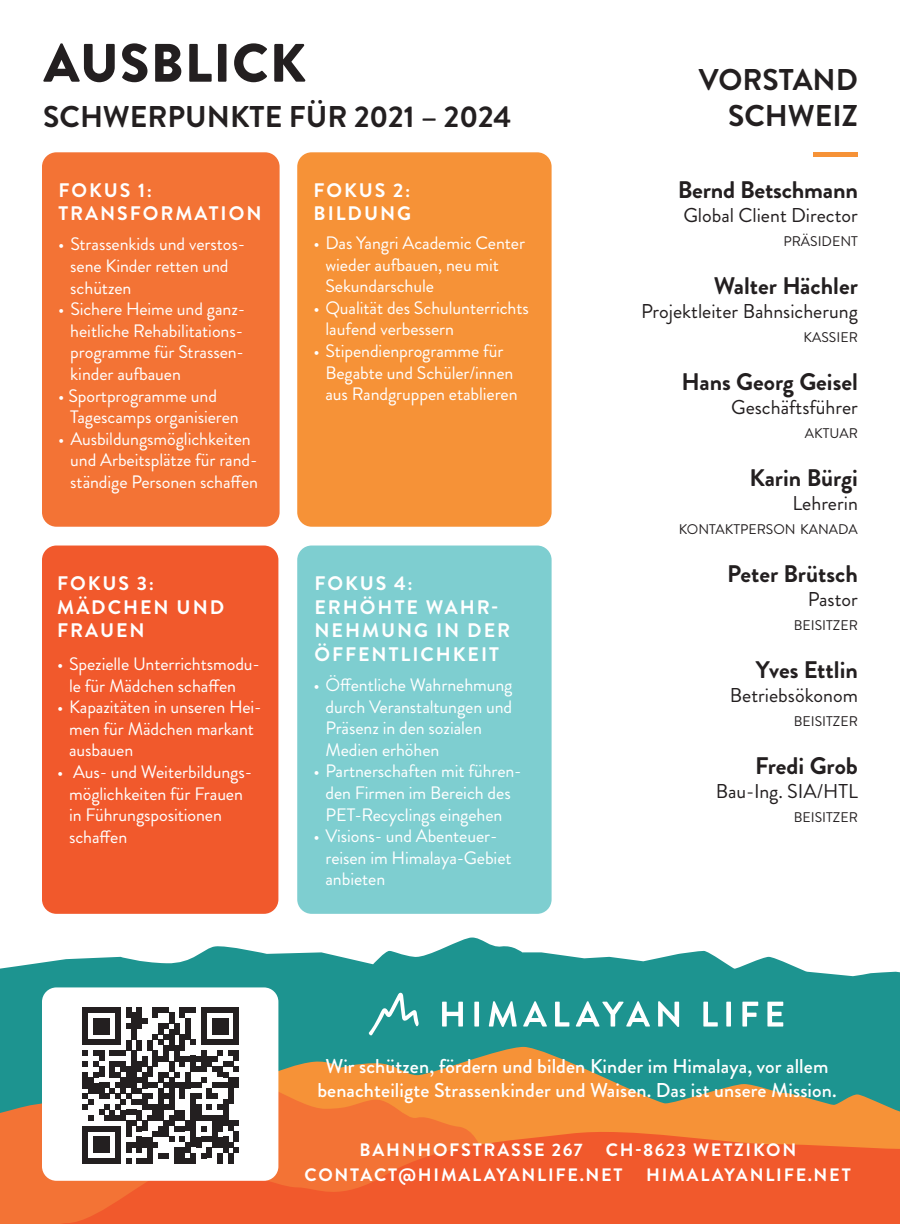
<style>
.page{position:relative;width:900px;height:1224px;background:#fff}
.page>*{position:absolute;margin:0;border:0;box-sizing:border-box;transform-origin:0 0}
.t1{font:900 54px "Brandon Grotesque";letter-spacing:.02em;color:#231f20}
.t2{font:700 30px "Brandon Grotesque";color:#231f20}
.t3{font:700 24px "Brandon Grotesque";color:#231f20}
.fliesstext{font:500 20px "Brandon Grotesque";letter-spacing:.005em;color:#fff}
.t4{font:20px "Brandon Grotesque";color:#231f20}
.t5{font:700 19.6px/23.6px "Brandon Grotesque";letter-spacing:.1em;color:#fff}
.t6{font:18px/21.6px "Brandon Grotesque";letter-spacing:-.005em;color:#fff}
.t7{font:700 18px "Brandon Grotesque";letter-spacing:.1em;color:#fff}
.t8{font:14px "Brandon Grotesque";color:#231f20}
</style>
<div class="page">
<svg style="left:0;top:938px;width:900px;height:134px;fill:#1d9490"></svg>
<svg style="left:278px;top:1047px;width:622px;height:79px;background:#889363"></svg>
<svg style="left:0;top:1072px;width:481px;height:54px;background:#db8941"></svg>
<svg style="left:0;top:1126px;width:900px;height:98px;background:#f1632e"></svg>
<div style="left:42px;top:152px;width:238px;height:375px;background:#f37335;border-radius:14px"></div>
<div style="left:297px;top:546px;width:255px;height:368px;background:#7eced0;border-radius:14px"></div>
<div style="left:297px;top:152px;width:255px;height:375px;background:#f69237;border-radius:14px"></div>
<div style="left:42px;top:546px;width:236px;height:368px;background:#f1592c;border-radius:14px"></div>
<div style="left:42px;top:987px;width:236px;height:194px;background:#fff;border-radius:14px"></div>
<svg style="left:442px;top:1002px;width:21px;height:25px"></svg>
<div style="left:474px;top:1002px;width:5px;height:25px;background:#fff"></div>
<svg style="left:489px;top:1001px;width:28px;height:26px"></svg>
<svg style="left:523px;top:1001px;width:24px;height:26px"></svg>
<svg style="left:555px;top:1002px;width:14px;height:25px"></svg>
<svg style="left:576px;top:1001px;width:74px;height:26px"></svg>
<svg style="left:658px;top:1001px;width:21px;height:26px"></svg>
<svg style="left:703px;top:1002px;width:15px;height:25px"></svg>
<div style="left:726px;top:1002px;width:5px;height:25px;background:#fff"></div>
<svg style="left:742px;top:1002px;width:16px;height:25px"></svg>
<svg style="left:767px;top:1002px;width:16px;height:25px"></svg>
<svg style="left:368px;top:993px;width:51px;height:43px;background:#46a7a4"></svg>
<div style="left:813px;top:152px;width:44px;height:5px;background:#f69237"></div>
<svg style="left:83px;top:1007px;width:156px;height:157px"></svg>
<p class="t1" style="left:44px;top:25px;width:264px">AUSBLICK</p>
<p class="t2" style="left:43px;top:95px;width:470px">SCHWERPUNKTE FÜR 2021 – 2024</p>
<p class="t5" style="left:58px;top:179px;width:95px">FOKUS 1:</p>
<p class="t5" style="left:58px;top:202px;width:205px">TRANSFORMATION</p>
<p class="t6" style="left:70px;top:234px;width:176px;text-indent:-12px">• Strassenkids und verstos&shy;sene Kinder retten und schützen</p>
<p class="t6" style="left:70px;top:298px;width:176px;text-align:justify;text-indent:-12px">• Sichere Heime und ganz&shy;heitliche Rehabilitations&shy;programme für Strassen&shy;kinder aufbauen</p>
<p class="t6" style="left:70px;top:385px;width:170px;text-indent:-12px">• Sportprogramme und<br>Tagescamps organisieren</p>
<p class="t6" style="left:70px;top:428px;width:189px;text-indent:-12px">• Ausbildungsmöglichkeiten und Arbeitsplätze für rand&shy;ständige Personen schaffen</p>
<p class="t5" style="left:57px;top:572px;width:98px">FOKUS 3:</p>
<p class="t5" style="left:57px;top:595px;width:168px">MÄDCHEN UND<br>FRAUEN</p>
<p class="t6" style="left:69px;top:653px;width:192px;text-indent:-12px">• Spezielle Unterrichtsmodu&shy;le für Mädchen schaffen</p>
<p class="t6" style="left:69px;top:697px;width:194px;text-indent:-12px">• Kapazitäten in unseren Hei&shy;men für Mädchen markant ausbauen</p>
<p class="t6" style="left:69px;top:761px;width:184px;text-indent:-12px">• Aus- und Weiterbildungs&shy;möglichkeiten für Frauen in Führungspositionen schaffen</p>
<p class="t5" style="left:314px;top:179px;width:98px">FOKUS 2:</p>
<p class="t5" style="left:314px;top:202px;width:99px">BILDUNG</p>
<p class="t6" style="left:325px;top:232px;width:201px;text-indent:-12px">• Das Yangri Academic Center wieder aufbauen, neu mit<br>Sekundarschule</p>
<p class="t6" style="left:325px;top:297px;width:205px;text-indent:-12px">• Qualität des Schulunterrichts laufend verbessern</p>
<p class="t6" style="left:325px;top:340px;width:194px;text-indent:-12px">• Stipendienprogramme für<br>Begabte und Schüler/innen aus Randgruppen etablieren</p>
<p class="t5" style="left:314px;top:572px;width:100px">FOKUS 4:</p>
<p class="t5" style="left:314px;top:595px;width:197px">ERHÖHTE WAHR-<br>NEHMUNG IN DER<br>ÖFFENTLICHKEIT</p>
<p class="t6" style="left:325px;top:674px;width:189px;text-indent:-12px">• Öffentliche Wahrnehmung durch Veranstaltungen und<br>Präsenz in den sozialen<br>Medien erhöhen</p>
<p class="t6" style="left:313px;top:761px;width:210px;text-align:center">• Partnerschaften mit führen&shy;den Firmen im Bereich des<br>PET-Recyclings eingehen</p>
<p class="t6" style="left:325px;top:826px;width:188px;text-indent:-12px">• Visions- und Abenteuer&shy;reisen im Himalaya-Gebiet anbieten</p>
<p class="t2" style="left:699px;top:58px;width:161px">VORSTAND</p>
<p class="t2" style="left:728px;top:94px;width:131px">SCHWEIZ</p>
<p class="t3" style="left:678px;top:173px;width:182px">Bernd Betschmann</p>
<p class="t4" style="left:683px;top:201px;width:176px">Global Client Director</p>
<p class="t8" style="left:783px;top:231px;width:76px">PRÄSIDENT</p>
<p class="t3" style="left:714px;top:269px;width:146px">Walter Hächler</p>
<p class="t4" style="left:641px;top:297px;width:218px">Projektleiter Bahnsicherung</p>
<p class="t8" style="left:804px;top:327px;width:56px">KASSIER</p>
<p class="t3" style="left:682px;top:365px;width:178px">Hans Georg Geisel</p>
<p class="t4" style="left:731px;top:393px;width:128px">Geschäftsführer</p>
<p class="t8" style="left:805px;top:423px;width:55px">AKTUAR</p>
<p class="t3" style="left:749px;top:461px;width:110px">Karin Bürgi</p>
<p class="t4" style="left:792px;top:489px;width:67px">Lehrerin</p>
<p class="t8" style="left:679px;top:519px;width:181px">KONTAKTPERSON KANADA</p>
<p class="t3" style="left:727px;top:557px;width:132px">Peter Brütsch</p>
<p class="t4" style="left:808px;top:585px;width:52px">Pastor</p>
<p class="t8" style="left:794px;top:615px;width:66px">BEISITZER</p>
<p class="t3" style="left:756px;top:653px;width:104px">Yves Ettlin</p>
<p class="t4" style="left:730px;top:681px;width:129px">Betriebsökonom</p>
<p class="t8" style="left:794px;top:711px;width:66px">BEISITZER</p>
<p class="t3" style="left:755px;top:749px;width:104px">Fredi Grob</p>
<p class="t4" style="left:716px;top:777px;width:144px">Bau-Ing. SIA/HTL</p>
<p class="t8" style="left:794px;top:807px;width:66px">BEISITZER</p>
<p class="fliesstext" style="left:326px;top:1052px;width:504px">Wir schützen, fördern und bilden Kinder im Himalaya, vor allem</p>
<p class="fliesstext" style="left:317px;top:1076px;width:521px">benachteiligte Strassenkinder und Waisen. Das ist unsere Mission.</p>
<p class="t7" style="left:359px;top:1137px;width:225px">BAHNHOFSTRASSE 267</p>
<p class="t7" style="left:606px;top:1137px;width:192px">CH-8623 WETZIKON</p>
<p class="t7" style="left:304px;top:1162px;width:320px">CONTACT@HIMALAYANLIFE.NET</p>
<p class="t7" style="left:646px;top:1162px;width:206px">HIMALAYANLIFE.NET</p>
</div>
